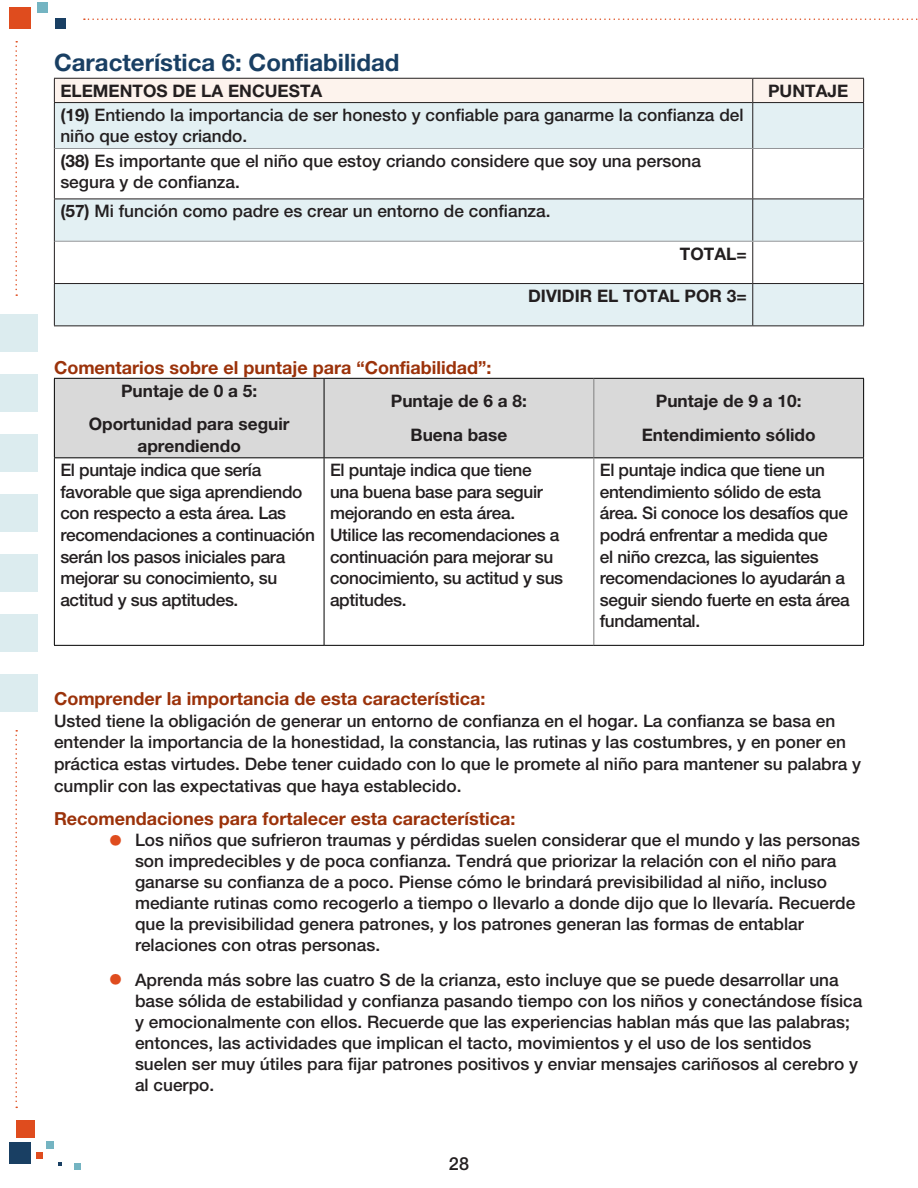
<style>
.page{position:relative;width:918px;height:1188px;background:#fff}
.page>*{position:absolute;margin:0;border:0;box-sizing:border-box;transform-origin:0 0}
.SA_Table_Heading{font:700 24px "Helvetica Neue LT Std";color:#193f63}
.SA_Understanding_Rec{font:700 18px "Helvetica Neue LT Std";color:#9b320a}
.t1{font:500 18px "Helvetica Neue LT Std";color:#231f20}
.t2{font:500 17.25px/21px "Helvetica Neue LT Std";color:#231f20}
.t3{font:500 17.25px/21.6px "Helvetica Neue LT Std";letter-spacing:-.02em;color:#231f20}
.t4{font:700 17.25px/21.6px "Helvetica Neue LT Std";color:#231f20;text-align:center}
.s1{font-weight:700}
.s2{font-size:30px;color:#df4c1e}
</style>
<div class="page">
<div style="left:0;top:314px;width:37px;height:37px;background:#dcecef"></div>
<div style="left:0;top:374px;width:37px;height:37px;background:#dcecef"></div>
<div style="left:0;top:434px;width:37px;height:37px;background:#dcecef"></div>
<div style="left:0;top:494px;width:37px;height:37px;background:#dcecef"></div>
<div style="left:0;top:554px;width:37px;height:37px;background:#dcecef"></div>
<div style="left:0;top:614px;width:37px;height:37px;background:#dcecef"></div>
<div style="left:0;top:674px;width:37px;height:37px;background:#dcecef"></div>
<div style="left:16px;top:1121px;width:18px;height:17px;background:#df4c1e"></div>
<div style="left:36px;top:1153px;width:7px;height:6px;background:#df4c1e"></div>
<div style="left:9px;top:1142px;width:22px;height:21px;background:#193f63"></div>
<div style="left:74px;top:1163px;width:7px;height:7px;background:#74b4c2"></div>
<svg style="left:58px;top:1162px;width:4px;height:3px"></svg>
<div style="left:46px;top:1141px;width:7px;height:8px;background:#74b4c2"></div>
<svg style="left:15px;top:41px;width:2px;height:255px"></svg>
<svg style="left:15px;top:730px;width:2px;height:378px"></svg>
<div style="left:9px;top:8px;width:22px;height:21px;background:#df4c1e"></div>
<div style="left:55px;top:18px;width:11px;height:11px;background:#193f63"></div>
<div style="left:37px;top:2px;width:11px;height:11px;background:#74b4c2"></div>
<svg style="left:84px;top:18px;width:834px;height:2px"></svg>
<div style="left:55px;top:103px;width:808px;height:222px;background:#e3f0f3"></div>
<svg style="left:55px;top:149px;width:808px;height:134px"></svg>
<div style="left:54px;top:78px;width:810px;height:24px;background:#fdf3ed"></div>
<hr style="left:54px;top:102px;width:699px;height:1px;background:#231f20">
<hr style="left:54px;top:103px;width:1px;height:45px;background:#231f20">
<hr style="left:753px;top:102px;width:111px;height:1px;background:#231f20">
<hr style="left:752px;top:103px;width:1px;height:45px;background:#231f20">
<hr style="left:863px;top:103px;width:1px;height:45px;background:#231f20">
<hr style="left:54px;top:148px;width:1px;height:51px;background:#231f20">
<hr style="left:752px;top:149px;width:1px;height:50px;background:#231f20">
<hr style="left:863px;top:148px;width:1px;height:51px;background:#231f20">
<hr style="left:54px;top:199px;width:699px;height:1px;background:#231f20">
<hr style="left:54px;top:199px;width:1px;height:42px;background:#231f20">
<hr style="left:753px;top:199px;width:111px;height:1px;background:#231f20">
<hr style="left:752px;top:199px;width:1px;height:42px;background:#231f20">
<hr style="left:863px;top:199px;width:1px;height:42px;background:#231f20">
<hr style="left:54px;top:241px;width:1px;height:42px;background:#231f20">
<hr style="left:752px;top:242px;width:1px;height:41px;background:#231f20">
<hr style="left:863px;top:241px;width:1px;height:42px;background:#231f20">
<hr style="left:54px;top:283px;width:699px;height:1px;background:#231f20">
<hr style="left:54px;top:284px;width:1px;height:41px;background:#231f20">
<hr style="left:753px;top:283px;width:111px;height:1px;background:#231f20">
<hr style="left:752px;top:284px;width:1px;height:41px;background:#231f20">
<hr style="left:863px;top:284px;width:1px;height:41px;background:#231f20">
<hr style="left:54px;top:325px;width:699px;height:1px;background:#231f20">
<hr style="left:753px;top:325px;width:111px;height:1px;background:#231f20">
<hr style="left:55px;top:148px;width:698px;height:1px;background:#939598">
<hr style="left:753px;top:148px;width:110px;height:1px;background:#939598">
<hr style="left:55px;top:241px;width:698px;height:1px;background:#939598">
<hr style="left:753px;top:241px;width:110px;height:1px;background:#939598">
<div style="left:55px;top:379px;width:808px;height:78px;background:#d9d9d9"></div>
<hr style="left:54px;top:378px;width:270px;height:1px;background:#000">
<hr style="left:54px;top:379px;width:1px;height:78px;background:#000">
<hr style="left:324px;top:378px;width:270px;height:1px;background:#000">
<hr style="left:324px;top:379px;width:1px;height:78px;background:#000">
<hr style="left:594px;top:378px;width:270px;height:1px;background:#000">
<hr style="left:863px;top:379px;width:1px;height:78px;background:#000">
<hr style="left:54px;top:457px;width:270px;height:1px;background:#000">
<hr style="left:54px;top:458px;width:1px;height:187px;background:#000">
<hr style="left:324px;top:457px;width:270px;height:1px;background:#000">
<hr style="left:324px;top:458px;width:1px;height:187px;background:#000">
<hr style="left:594px;top:457px;width:270px;height:1px;background:#000">
<hr style="left:863px;top:458px;width:1px;height:187px;background:#000">
<hr style="left:54px;top:645px;width:270px;height:1px;background:#000">
<hr style="left:324px;top:645px;width:270px;height:1px;background:#000">
<hr style="left:594px;top:645px;width:270px;height:1px;background:#000">
<hr style="left:593px;top:379px;width:1px;height:78px;background:#808080">
<hr style="left:593px;top:458px;width:1px;height:187px;background:#808080">
<p class="SA_Table_Heading" style="left:54px;top:48px;width:347px">Característica 6: Confiabilidad</p>
<p class="t4" style="left:60px;top:79px;width:263px">ELEMENTOS DE LA ENCUESTA</p>
<p class="t4" style="left:768px;top:79px;width:82px">PUNTAJE</p>
<p class="t2" style="left:60px;top:104px;width:685px;line-height:21.6px"><span class="s1">(19)</span> Entiendo la importancia de ser honesto y confiable para ganarme la confianza del niño que estoy criando.</p>
<p class="t2" style="left:60px;top:150px;width:642px;line-height:21.6px"><span class="s1">(38)</span> Es importante que el niño que estoy criando considere que soy una persona segura y de confianza.</p>
<p class="t2" style="left:60px;top:200px;width:489px"><span class="s1">(57)</span> Mi función como padre es crear un entorno de confianza.</p>
<p class="t4" style="left:680px;top:242px;width:68px">TOTAL=</p>
<p class="t4" style="left:528px;top:285px;width:220px">DIVIDIR EL TOTAL POR 3=</p>
<p class="SA_Understanding_Rec" style="left:54px;top:356px;width:439px">Comentarios sobre el puntaje para “Confiabilidad”:</p>
<p class="t4" style="left:121px;top:379px;width:138px">Puntaje de 0 a 5:</p>
<p class="t4" style="left:89px;top:413px;width:202px">Oportunidad para seguir aprendiendo</p>
<p class="t4" style="left:391px;top:390px;width:138px">Puntaje de 6 a 8:</p>
<p class="t4" style="left:411px;top:424px;width:98px">Buena base</p>
<p class="t4" style="left:656px;top:390px;width:147px">Puntaje de 9 a 10:</p>
<p class="t4" style="left:642px;top:424px;width:176px">Entendimiento sólido</p>
<p class="t3" style="left:60px;top:459px;width:256px">El puntaje indica que sería favorable que siga aprendiendo con respecto a esta área. Las recomendaciones a continuación serán los pasos iniciales para mejorar su conocimiento, su actitud y sus aptitudes.</p>
<p class="t3" style="left:330px;top:459px;width:235px">El puntaje indica que tiene una buena base para seguir mejorando en esta área.<br>Utilice las recomendaciones a continuación para mejorar su conocimiento, su actitud y sus aptitudes.</p>
<p class="t3" style="left:600px;top:459px;width:251px">El puntaje indica que tiene un entendimiento sólido de esta área. Si conoce los desafíos que podrá enfrentar a medida que<br>el niño crezca, las siguientes recomendaciones lo ayudarán a seguir siendo fuerte en esta área fundamental.</p>
<p class="SA_Understanding_Rec" style="left:54px;top:688px;width:433px">Comprender la importancia de esta característica:</p>
<p class="t2" style="left:54px;top:710px;width:809px;line-height:21.6px">Usted tiene la obligación de generar un entorno de confianza en el hogar. La confianza se basa en entender la importancia de la honestidad, la constancia, las rutinas y las costumbres, y en poner en práctica estas virtudes. Debe tener cuidado con lo que le promete al niño para mantener su palabra y cumplir con las expectativas que haya establecido.</p>
<p class="SA_Understanding_Rec" style="left:54px;top:808px;width:463px">Recomendaciones para fortalecer esta característica:</p>
<p class="t2" style="left:135px;top:829px;width:727px;text-indent:-27px"><span class="s2">•</span> Los niños que sufrieron traumas y pérdidas suelen considerar que el mundo y las personas son impredecibles y de poca confianza. Tendrá que priorizar la relación con el niño para ganarse su confianza de a poco. Piense cómo le brindará previsibilidad al niño, incluso mediante rutinas como recogerlo a tiempo o llevarlo a donde dijo que lo llevaría. Recuerde que la previsibilidad genera patrones, y los patrones generan las formas de entablar relaciones con otras personas.</p>
<p class="t2" style="left:135px;top:969px;width:729px;text-indent:-27px"><span class="s2">•</span> Aprenda más sobre las cuatro S de la crianza, esto incluye que se puede desarrollar una base sólida de estabilidad y confianza pasando tiempo con los niños y conectándose física y emocionalmente con ellos. Recuerde que las experiencias hablan más que las palabras; entonces, las actividades que implican el tacto, movimientos y el uso de los sentidos suelen ser muy útiles para fijar patrones positivos y enviar mensajes cariñosos al cerebro y al cuerpo.</p>
<p class="t1" style="left:449px;top:1153px;width:22px">28</p>
</div>
